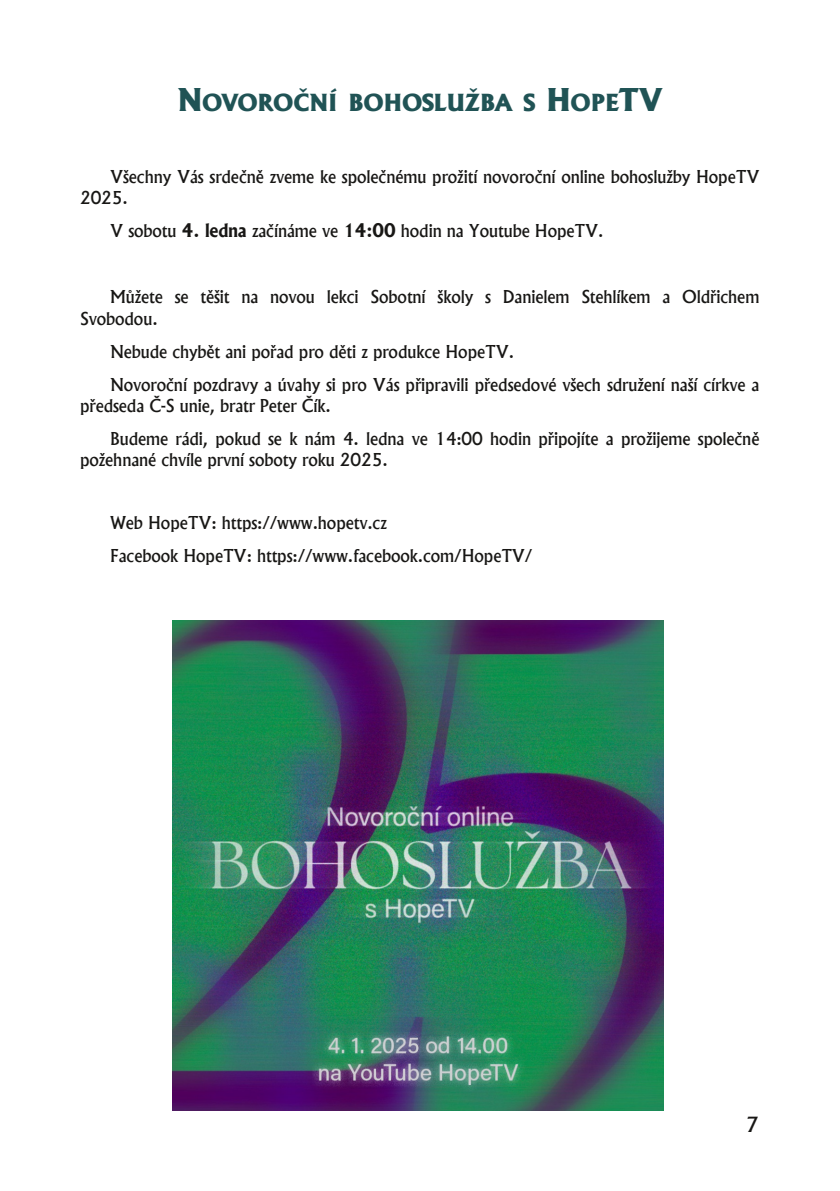
<style>
.page{position:relative;width:840px;height:1191px;background:#fff}
.page>*{position:absolute;margin:0;border:0;box-sizing:border-box;transform-origin:0 0}
.t1{font:expanded 22.4px "A028";letter-spacing:-.005em;color:#205355}
.t2{font:500 20px "Albertus";color:#181715}
.t3{font:500 17px/33px "Albertus";letter-spacing:-.005em;color:#181715}
.s1{font-size:30px}
.s2{font-weight:700;font-size:18px}
</style>
<div class="page">
<img style="left:172px;top:620px;width:490px;height:490px">
<h1 class="t1" style="left:177px;top:87px;width:486px"><span class="s1">N</span>OVOROČNÍ BOHOSLUŽBA S <span class="s1">H</span>OPE<span class="s1">TV</span></h1>
<p class="t3" style="left:80px;top:166px;width:680px;line-height:21px;text-indent:30px">Všechny Vás srdečně zveme ke společnému prožití novoroční online bohoslužby HopeTV<br>2025.</p>
<p class="t3" style="left:110px;top:214px;width:494px">V sobotu <span class="s2">4. ledna</span> začínáme ve <span class="s2">14:00</span> hodin na Youtube HopeTV.</p>
<p class="t3" style="left:80px;top:286px;width:680px;line-height:21px;text-indent:30px">Můžete se těšit na novou lekci Sobotní školy s Danielem Stehlíkem a Oldřichem<br>Svobodou.</p>
<p class="t3" style="left:110px;top:334px;width:650px">Nebude chybět ani pořad pro děti z produkce HopeTV.<br>Novoroční pozdravy a úvahy si pro Vás připravili předsedové všech sdružení naší církve a</p>
<p class="t3" style="left:110px;top:389px;width:650px;text-indent:-30px">předseda Č-S unie, bratr Peter Čík.<br>Budeme rádi, pokud se k nám 4. ledna ve 14:00 hodin připojíte a prožijeme společně</p>
<p class="t3" style="left:80px;top:443px;width:309px">požehnané chvíle první soboty roku 2025.</p>
<p class="t3" style="left:110px;top:506px;width:423px">Web HopeTV: https://www.hopetv.cz<br>Facebook HopeTV: https://www.facebook.com/HopeTV/</p>
<p class="t2" style="left:745px;top:1112px;width:14px">7</p>
</div>
